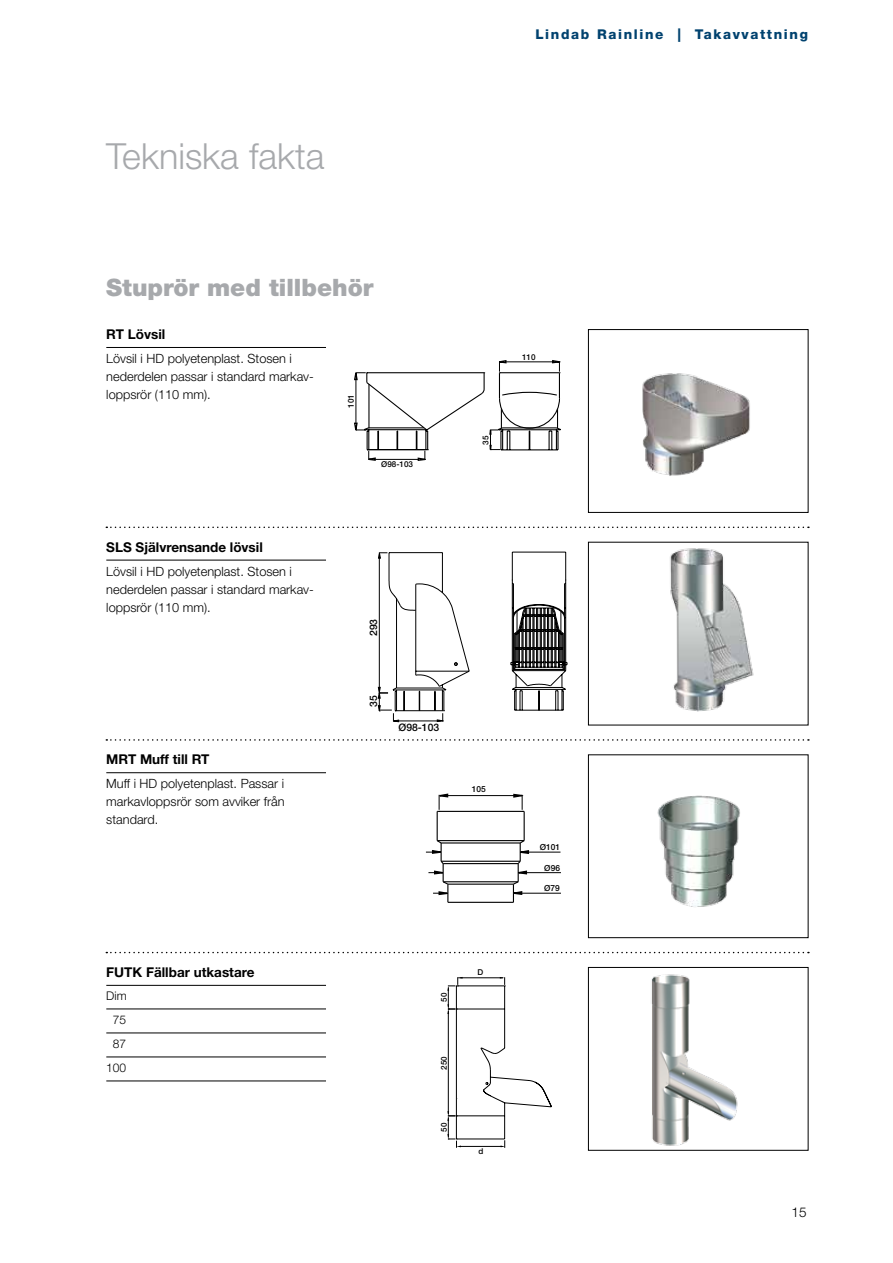
<style>
.page{position:relative;width:893px;height:1263px;background:#fff}
.page>*{position:absolute;margin:0;border:0;box-sizing:border-box;transform-origin:0 0}
.t1{font:300 36px "Helvetica Neue LT Pro";color:#a7a9ac}
.t2{font:900 24px "Helvetica Neue LT Pro";color:#a7a9ac}
.t3{font:700 13.5px "Helvetica Neue LT Pro";color:#000}
.t4{font:800 13.5px "Helvetica Neue LT Pro";letter-spacing:.12em;color:#00426f}
.t5{font:300 13.5px "Helvetica Neue LT Pro";color:#000}
.t6{font:300 12.75px/18px "Helvetica Neue LT Pro";color:#000}
.t7{font:300 12px/24px "Helvetica Neue LT Pro";color:#000;text-align:center}
.t8{font:500 10.35px "Helvetica Neue LT Pro";color:#000}
.t9{font:500 8.4px "Helvetica Neue LT Pro";color:#000}
.t10{font:500 8.1px "Helvetica Neue LT Pro";color:#000}
</style>
<div class="page">
<svg style="left:106px;top:526px;width:703px;height:2px"></svg>
<svg style="left:106px;top:739px;width:703px;height:2px"></svg>
<svg style="left:106px;top:952px;width:703px;height:1px"></svg>
<hr style="left:106px;top:347px;width:220px;height:1px;background:#000">
<img style="left:642px;top:373px;width:108px;height:103px">
<div style="left:588px;top:329px;width:220px;height:184px;border:1px solid #000"></div>
<svg style="left:354px;top:360px;width:207px;height:101px"></svg>
<hr style="left:106px;top:560px;width:220px;height:1px;background:#000">
<img style="left:670px;top:548px;width:84px;height:164px">
<svg style="left:377px;top:552px;width:190px;height:171px"></svg>
<img style="left:657px;top:795px;width:83px;height:112px">
<div style="left:588px;top:755px;width:220px;height:183px;border:1px solid #000"></div>
<hr style="left:437px;top:811px;width:1px;height:30px;background:#000">
<hr style="left:524px;top:811px;width:1px;height:30px;background:#000">
<hr style="left:437px;top:811px;width:87px;height:1px;background:#000">
<hr style="left:441px;top:842px;width:79px;height:1px;background:#000">
<hr style="left:443px;top:863px;width:75px;height:1px;background:#000">
<hr style="left:448px;top:883px;width:65px;height:2px;background:#000">
<hr style="left:448px;top:902px;width:65px;height:1px;background:#000">
<hr style="left:437px;top:840px;width:87px;height:1px;background:#000">
<hr style="left:441px;top:861px;width:79px;height:1px;background:#000">
<hr style="left:443px;top:881px;width:75px;height:1px;background:#000">
<hr style="left:442px;top:795px;width:77px;height:1px;background:#000">
<hr style="left:520px;top:852px;width:40px;height:1px;background:#000">
<hr style="left:518px;top:872px;width:43px;height:1px;background:#000">
<hr style="left:513px;top:893px;width:48px;height:1px;background:#000">
<svg style="left:504px;top:839px;width:26px;height:63px"></svg>
<svg style="left:426px;top:839px;width:31px;height:63px"></svg>
<svg style="left:436px;top:793px;width:13px;height:19px"></svg>
<svg style="left:512px;top:793px;width:13px;height:19px"></svg>
<hr style="left:106px;top:985px;width:220px;height:1px;background:#000">
<hr style="left:106px;top:1009px;width:220px;height:1px;background:#000">
<hr style="left:106px;top:1033px;width:220px;height:1px;background:#000">
<hr style="left:106px;top:1057px;width:220px;height:1px;background:#000">
<hr style="left:106px;top:1081px;width:220px;height:1px;background:#000">
<img style="left:651px;top:974px;width:87px;height:172px">
<div style="left:588px;top:967px;width:220px;height:183px;border:1px solid #000"></div>
<svg style="left:447px;top:977px;width:105px;height:171px"></svg>
<hr style="left:106px;top:772px;width:220px;height:1px;background:#000">
<h1 class="t1" style="left:106px;top:134px;width:220px">Tekniska fakta</h1>
<p class="t4" style="left:535px;top:27px;width:274px">Lindab Rainline | Takavvattning</p>
<h2 class="t2" style="left:106px;top:273px;width:269px">Stuprör med tillbehör</h2>
<p class="t3" style="left:106px;top:326px;width:60px">RT Lövsil</p>
<p class="t6" style="left:106px;top:349px;width:209px">Lövsil i HD polyetenplast. Stosen i nederdelen passar i standard markav&shy;loppsrör (110 mm).</p>
<p class="t10" style="left:346px;top:408px;width:15px;rotate:-90deg">101</p>
<p class="t3" style="left:106px;top:538px;width:158px">SLS Självrensande lövsil</p>
<p class="t6" style="left:106px;top:562px;width:209px">Lövsil i HD polyetenplast. Stosen i nederdelen passar i standard markav&shy;loppsrör (110 mm).</p>
<p class="t3" style="left:106px;top:751px;width:105px">MRT Muff till RT</p>
<p class="t10" style="left:381px;top:459px;width:33px">Ø98-103</p>
<p class="t8" style="left:367px;top:636px;width:19px;rotate:-90deg">293</p>
<p class="t8" style="left:367px;top:707px;width:13px;rotate:-90deg">35</p>
<p class="t8" style="left:398px;top:721px;width:42px">Ø98-103</p>
<p class="t10" style="left:481px;top:445px;width:11px;rotate:-90deg">35</p>
<p class="t6" style="left:106px;top:774px;width:180px;text-align:justify">Muff i HD polyetenplast. Passar i markavloppsrör som avviker från standard.</p>
<p class="t9" style="left:472px;top:784px;width:15px">105</p>
<p class="t3" style="left:106px;top:964px;width:150px">FUTK Fällbar utkastare</p>
<p class="t7" style="left:106px;top:984px;width:22px">Dim<br>75<br>87<br>100</p>
<p class="t10" style="left:439px;top:1002px;width:10px;rotate:-90deg">50</p>
<p class="t10" style="left:439px;top:1070px;width:15px;rotate:-90deg">250</p>
<p class="t10" style="left:439px;top:1132px;width:10px;rotate:-90deg">50</p>
<p class="t10" style="left:477px;top:968px;width:7px">D</p>
<p class="t10" style="left:479px;top:1146px;width:6px">d</p>
<p class="t10" style="left:522px;top:352px;width:15px">110</p>
<p class="t9" style="left:540px;top:842px;width:22px">Ø101</p>
<p class="t9" style="left:544px;top:862px;width:17px">Ø96</p>
<p class="t9" style="left:544px;top:883px;width:17px">Ø79</p>
<p class="t5" style="left:791px;top:1204px;width:17px">15</p>
</div>
